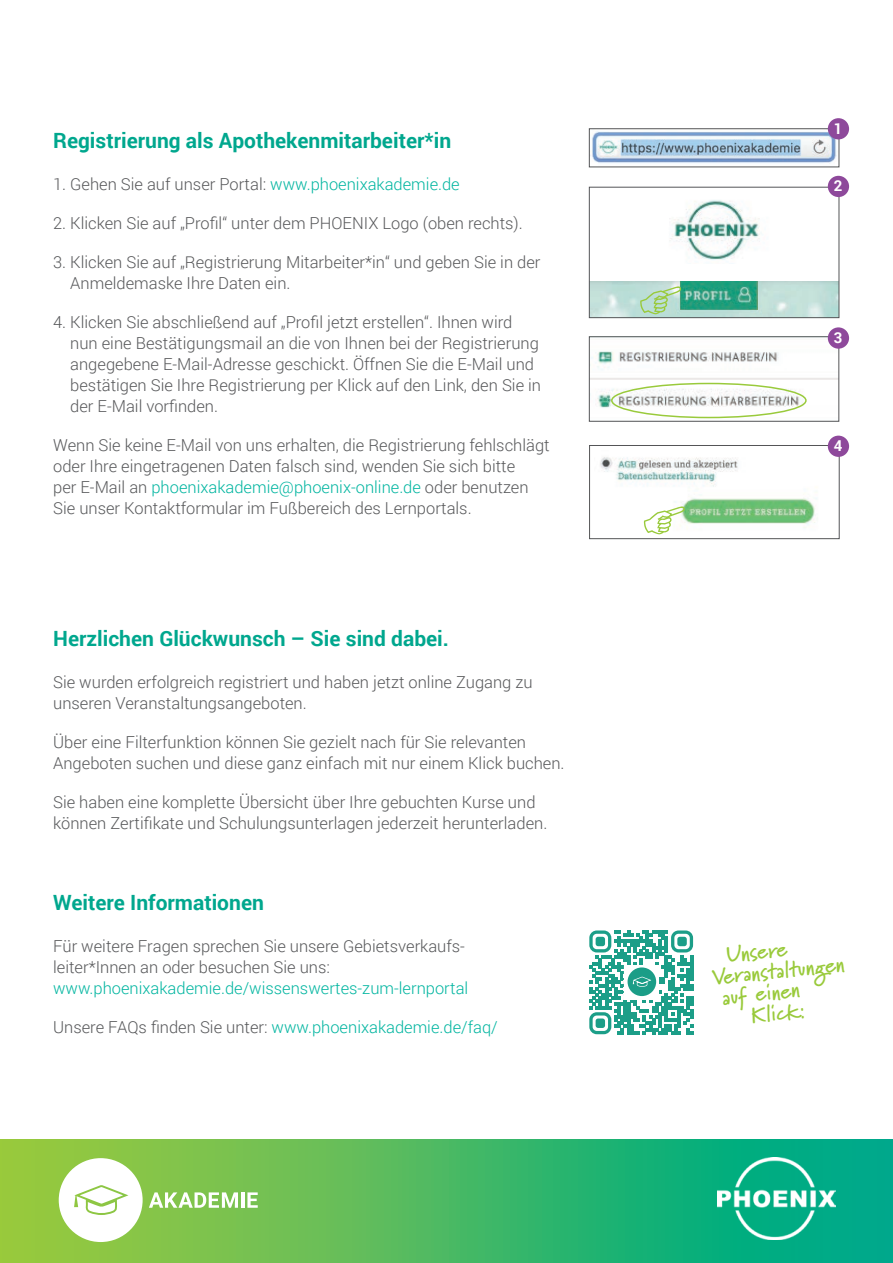
<style>
.page{position:relative;width:893px;height:1263px;background:#fff}
.page>*{position:absolute;margin:0;border:0;box-sizing:border-box;transform-origin:0 0}
.t1{font:700 22.5px "Marydale";color:#99ca3b}
.t2{font:700 21px "Roboto";color:#00a78e}
.t3{font:300 16.5px/21px "Roboto";color:#57585a}
.t4{font:300 16.5px "Roboto";color:#00b5a0}
.t5{font:700 15px "Roboto";color:#fff}
.s1{color:#00b5a0}
.s2{color:#57585a}
</style>
<div class="page">
<img style="left:591px;top:339px;width:246px;height:80px">
<img style="left:591px;top:282px;width:246px;height:34px">
<img style="left:670px;top:190px;width:165px;height:70px">
<img style="left:680px;top:282px;width:78px;height:27px">
<div style="left:589px;top:187px;width:250px;height:131px;border:1px solid #545557"></div>
<img style="left:592px;top:131px;width:245px;height:32px">
<div style="left:611px;top:383px;width:196px;height:35px;border:2px solid #99ca3b;border-radius:50%"></div>
<img style="left:600px;top:447px;width:235px;height:81px">
<div style="left:589px;top:445px;width:250px;height:94px;border:1px solid #545557"></div>
<svg style="left:589px;top:930px;width:104px;height:104px"></svg>
<div style="left:828px;top:327px;width:21px;height:22px;background:#8e499b;border-radius:50%"></div>
<div style="left:828px;top:436px;width:21px;height:21px;background:#8e499b;border-radius:50%"></div>
<div style="left:828px;top:176px;width:21px;height:21px;background:#8e499b;border-radius:50%"></div>
<div style="left:828px;top:118px;width:21px;height:21px;background:#8e499b;border-radius:50%"></div>
<div style="left:0;top:1139px;width:893px;height:124px;background:linear-gradient(to right,#a4ca3a,#00a88d)"></div>
<svg style="left:59px;top:1158px;width:84px;height:84px"></svg>
<svg style="left:149px;top:1192px;width:89px;height:16px"></svg>
<hr style="left:241px;top:1192px;width:3px;height:16px;background:#fff">
<svg style="left:247px;top:1192px;width:11px;height:16px"></svg>
<img style="left:718px;top:1158px;width:118px;height:81px">
<svg style="left:637px;top:283px;width:49px;height:35px;background:#aed5cd"></svg>
<svg style="left:641px;top:503px;width:49px;height:35px"></svg>
<p class="t2" style="left:53px;top:126px;width:400px">Registrierung als Apothekenmitarbeiter*in</p>
<p class="t3" style="left:53px;top:173px;width:408px">1. Gehen Sie auf unser Portal: <span class="s1">www.phoenixakademie.de</span></p>
<p class="t3" style="left:53px;top:212px;width:471px">2. Klicken Sie auf „Profil“ unter dem PHOENIX Logo (oben rechts).</p>
<p class="t3" style="left:70px;top:251px;width:472px;text-indent:-17px">3. Klicken Sie auf „Registrierung Mitarbeiter*in“ und geben Sie in der<br>Anmeldemaske Ihre Daten ein.</p>
<p class="t3" style="left:70px;top:311px;width:472px;text-indent:-17px">4. Klicken Sie abschließend auf „Profil jetzt erstellen“. Ihnen wird nun eine Bestätigungsmail an die von Ihnen bei der Registrierung angegebene E-Mail-Adresse geschickt. Öffnen Sie die E-Mail und bestätigen Sie Ihre Registrierung per Klick auf den Link, den Sie in der E-Mail vorfinden.</p>
<p class="t3" style="left:53px;top:434px;width:498px">Wenn Sie keine E-Mail von uns erhalten, die Registrierung fehlschlägt oder Ihre eingetragenen Daten falsch sind, wenden Sie sich bitte<br>per E-Mail an <span class="s1">phoenixakademie@phoenix-online.de</span> oder benutzen Sie unser Kontaktformular im Fußbereich des Lernportals.</p>
<p class="t2" style="left:53px;top:624px;width:397px">Herzlichen Glückwunsch – Sie sind dabei.</p>
<p class="t3" style="left:53px;top:671px;width:481px">Sie wurden erfolgreich registriert und haben jetzt online Zugang zu unseren Veranstaltungsangeboten.</p>
<p class="t3" style="left:53px;top:731px;width:513px">Über eine Filterfunktion können Sie gezielt nach für Sie relevanten<br>Angeboten suchen und diese ganz einfach mit nur einem Klick buchen.</p>
<p class="t3" style="left:53px;top:791px;width:496px">Sie haben eine komplette Übersicht über Ihre gebuchten Kurse und können Zertifikate und Schulungsunterlagen jederzeit herunterladen.</p>
<p class="t2" style="left:53px;top:888px;width:212px">Weitere Informationen</p>
<p class="t3" style="left:53px;top:935px;width:413px">Für weitere Fragen sprechen Sie unsere Gebietsverkaufs&shy;leiter*Innen an oder besuchen Sie uns:</p>
<p class="t4" style="left:53px;top:977px;width:417px">www.phoenixakademie.de/wissenswertes-zum-lernportal</p>
<p class="t4" style="left:53px;top:1016px;width:446px"><span class="s2">Unsere FAQs finden Sie unter:</span> www.phoenixakademie.de/faq/</p>
<p class="t5" style="left:834px;top:118px;width:10px">1</p>
<p class="t5" style="left:834px;top:175px;width:10px">2</p>
<p class="t5" style="left:834px;top:327px;width:10px">3</p>
<p class="t5" style="left:834px;top:435px;width:10px">4</p>
<h1 class="t1" style="left:725px;top:941px;width:63px;rotate:-6deg">Unsere</h1>
<h1 class="t1" style="left:710px;top:964px;width:135px;rotate:-6deg">Veranstaltungen</h1>
<h1 class="t1" style="left:721px;top:984px;width:79px;rotate:-6deg">auf einen</h1>
<h1 class="t1" style="left:749px;top:1002px;width:56px;rotate:-6deg">Klick:</h1>
</div>
